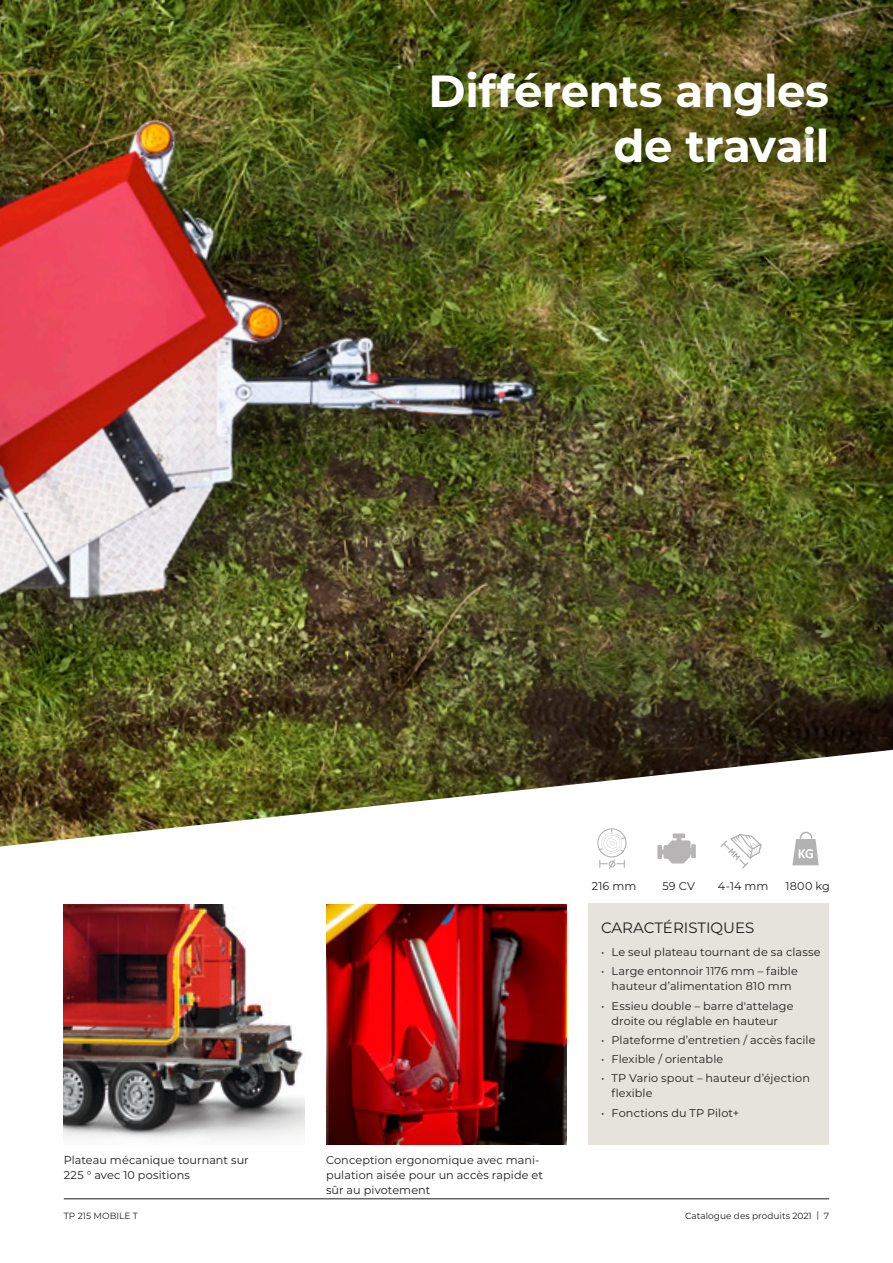
<style>
.page{position:relative;width:893px;height:1263px;background:#fff}
.page>*{position:absolute;margin:0;border:0;box-sizing:border-box;transform-origin:0 0}
.t1{font:700 45px/54.4px "Montserrat";letter-spacing:-.01em;color:#fff;text-align:right}
.t2{font:15px "Montserrat";color:#1d1d1b}
.t3{font:11.25px/15px "Montserrat";letter-spacing:.005em;color:#1d1d1b}
.t4{font:9px "Montserrat";color:#1d1d1b}
</style>
<div class="page">
<hr style="left:64px;top:1198px;width:765px;height:1px;background:#1d1d1b">
<img style="left:64px;top:904px;width:241px;height:236px">
<img style="left:0;top:0;width:893px;height:846px">
<img style="left:326px;top:904px;width:241px;height:241px">
<div style="left:588px;top:903px;width:241px;height:242px;background:#e6e3dd"></div>
<svg style="left:720px;top:834px;width:42px;height:34px"></svg>
<svg style="left:597px;top:828px;width:29px;height:41px"></svg>
<svg style="left:792px;top:832px;width:27px;height:33px"></svg>
<svg style="left:657px;top:833px;width:39px;height:30px"></svg>
<h1 class="t1" style="left:428px;top:62px;width:402px">Différents angles de travail</h1>
<p class="t3" style="left:64px;top:1152px;width:186px">Plateau mécanique tournant sur<br>225 ° avec 10 positions</p>
<p class="t3" style="left:326px;top:1152px;width:218px">Conception ergonomique avec mani&shy;pulation aisée pour un accès rapide et sûr au pivotement</p>
<p class="t3" style="left:592px;top:878px;width:46px">216 mm</p>
<p class="t3" style="left:662px;top:878px;width:34px">59 CV</p>
<p class="t3" style="left:718px;top:878px;width:52px">4-14 mm</p>
<p class="t3" style="left:785px;top:878px;width:46px">1800 kg</p>
<h2 class="t2" style="left:601px;top:917px;width:155px">CARACTÉRISTIQUES</h2>
<p class="t3" style="left:601px;top:944px;width:221px">• Le seul plateau tournant de sa classe</p>
<p class="t3" style="left:601px;top:963px;width:198px;text-align:center">• Large entonnoir 1176 mm – faible hauteur d’alimentation 810 mm</p>
<p class="t3" style="left:601px;top:998px;width:194px;text-align:center">• Essieu double – barre d'attelage droite ou réglable en hauteur</p>
<p class="t3" style="left:601px;top:1032px;width:216px">• Plateforme d’entretien / accès facile</p>
<p class="t3" style="left:601px;top:1051px;width:124px">• Flexible / orientable</p>
<p class="t3" style="left:612px;top:1070px;width:200px;text-indent:-11px">• TP Vario spout – hauteur d’éjection flexible</p>
<p class="t3" style="left:601px;top:1105px;width:140px">• Fonctions du TP Pilot+</p>
<p class="t4" style="left:64px;top:1209px;width:76px">TP 215 MOBILE T</p>
<p class="t4" style="left:685px;top:1209px;width:146px">Catalogue des produits 2021 | 7</p>
</div>
